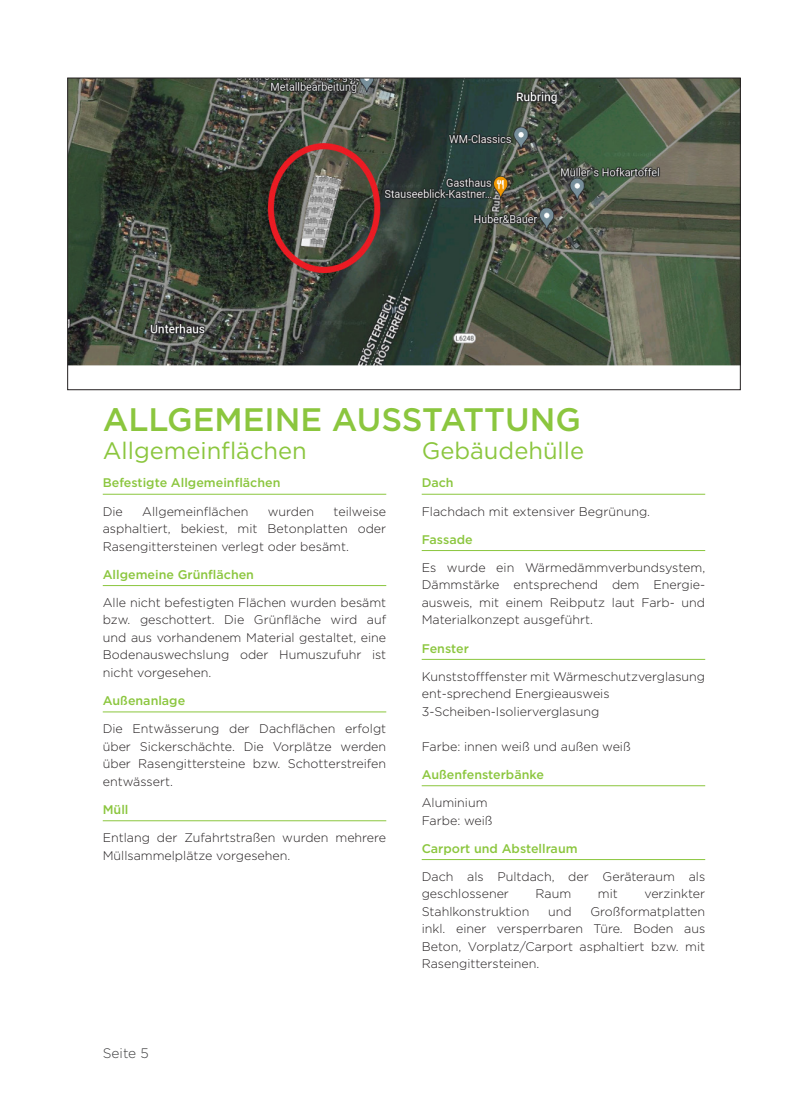
<style>
.page{position:relative;width:808px;height:1117px;background:#fff}
.page>*{position:absolute;margin:0;border:0;box-sizing:border-box;transform-origin:0 0}
.t1{font:500 32.5px "Gotham";color:#8bc63e}
.t2{font:23.75px "Gotham";color:#8bc63e}
.t3{font:300 13.75px "Gotham";color:#3e3e3f}
.t4{font:300 12.5px/17.5px "Gotham";color:#231f20;text-align:justify}
.t5{font:500 12.5px "Gotham";color:#8bc63e}
</style>
<div class="page">
<hr style="left:103px;top:494px;width:283px;height:1px;background:#8bc63e">
<hr style="left:103px;top:585px;width:283px;height:1px;background:#8bc63e">
<hr style="left:103px;top:711px;width:283px;height:1px;background:#8bc63e">
<hr style="left:103px;top:820px;width:283px;height:1px;background:#8bc63e">
<hr style="left:422px;top:494px;width:283px;height:1px;background:#8bc63e">
<hr style="left:422px;top:550px;width:283px;height:1px;background:#8bc63e">
<hr style="left:422px;top:659px;width:283px;height:1px;background:#8bc63e">
<hr style="left:422px;top:785px;width:283px;height:1px;background:#8bc63e">
<hr style="left:422px;top:859px;width:283px;height:1px;background:#8bc63e">
<img style="left:69px;top:80px;width:670px;height:285px">
<h1 class="t1" style="left:103px;top:402px;width:480px">ALLGEMEINE AUSSTATTUNG</h1>
<h2 class="t2" style="left:103px;top:440px;width:206px">Allgemeinflächen</h2>
<p class="t5" style="left:103px;top:476px;width:179px">Befestigte Allgemeinflächen</p>
<p class="t4" style="left:103px;top:502px;width:22px">Die</p>
<p class="t4" style="left:142px;top:502px;width:108px">Allgemeinflächen</p>
<p class="t4" style="left:268px;top:502px;width:48px">wurden</p>
<p class="t4" style="left:103px;top:502px;width:285px;text-indent:231px">teilweise asphaltiert, bekiest, mit Betonplatten oder Rasengittersteinen verlegt oder besämt.</p>
<p class="t5" style="left:103px;top:567px;width:153px">Allgemeine Grünflächen</p>
<p class="t4" style="left:103px;top:594px;width:285px">Alle nicht befestigten Flächen wurden besämt bzw. geschottert. Die Grünfläche wird auf und aus vorhandenem Material gestaltet, eine Bodenauswechslung oder Humuszufuhr ist nicht vorgesehen.</p>
<p class="t5" style="left:103px;top:694px;width:84px">Außenanlage</p>
<p class="t4" style="left:103px;top:720px;width:285px">Die Entwässerung der Dachflächen erfolgt über Sickerschächte. Die Vorplätze werden über Rasengittersteine bzw. Schotterstreifen entwässert.</p>
<p class="t5" style="left:103px;top:802px;width:27px">Müll</p>
<p class="t4" style="left:103px;top:829px;width:285px">Entlang der Zufahrtstraßen wurden mehrere<br>Müllsammelplätze vorgesehen.</p>
<p class="t3" style="left:103px;top:1045px;width:48px">Seite 5</p>
<h2 class="t2" style="left:422px;top:440px;width:164px">Gebäudehülle</h2>
<p class="t5" style="left:422px;top:476px;width:34px">Dach</p>
<p class="t4" style="left:422px;top:502px;width:230px">Flachdach mit extensiver Begrünung.</p>
<p class="t5" style="left:422px;top:532px;width:52px">Fassade</p>
<p class="t4" style="left:422px;top:559px;width:285px">Es wurde ein Wärmedämmverbundsystem, Dämmstärke entsprechend dem Energie&shy;ausweis, mit einem Reibputz laut Farb- und Materialkonzept ausgeführt.</p>
<p class="t5" style="left:422px;top:641px;width:49px">Fenster</p>
<p class="t4" style="left:422px;top:667px;width:285px;text-align:left">Kunststofffenster mit Wärmeschutzverglasung ent-sprechend Energieausweis<br>3-Scheiben-Isolierverglasung</p>
<p class="t4" style="left:422px;top:737px;width:211px">Farbe: innen weiß und außen weiß</p>
<p class="t5" style="left:422px;top:767px;width:124px">Außenfensterbänke</p>
<p class="t4" style="left:422px;top:794px;width:72px">Aluminium<br>Farbe: weiß</p>
<p class="t5" style="left:422px;top:841px;width:157px">Carport und Abstellraum</p>
<p class="t4" style="left:422px;top:867px;width:285px">Dach als Pultdach, der Geräteraum als geschlossener</p>
<p class="t4" style="left:535px;top:885px;width:37px">Raum</p>
<p class="t4" style="left:598px;top:885px;width:21px">mit</p>
<p class="t4" style="left:644px;top:885px;width:62px">verzinkter</p>
<p class="t4" style="left:422px;top:902px;width:285px;text-indent:169px">Großformatplatten inkl. einer versperrbaren Türe. Boden aus Beton, Vorplatz/Carport asphaltiert bzw. mit Rasengittersteinen.</p>
<p class="t4" style="left:422px;top:902px;width:109px">Stahlkonstruktion</p>
<p class="t4" style="left:548px;top:902px;width:25px">und</p>
</div>
